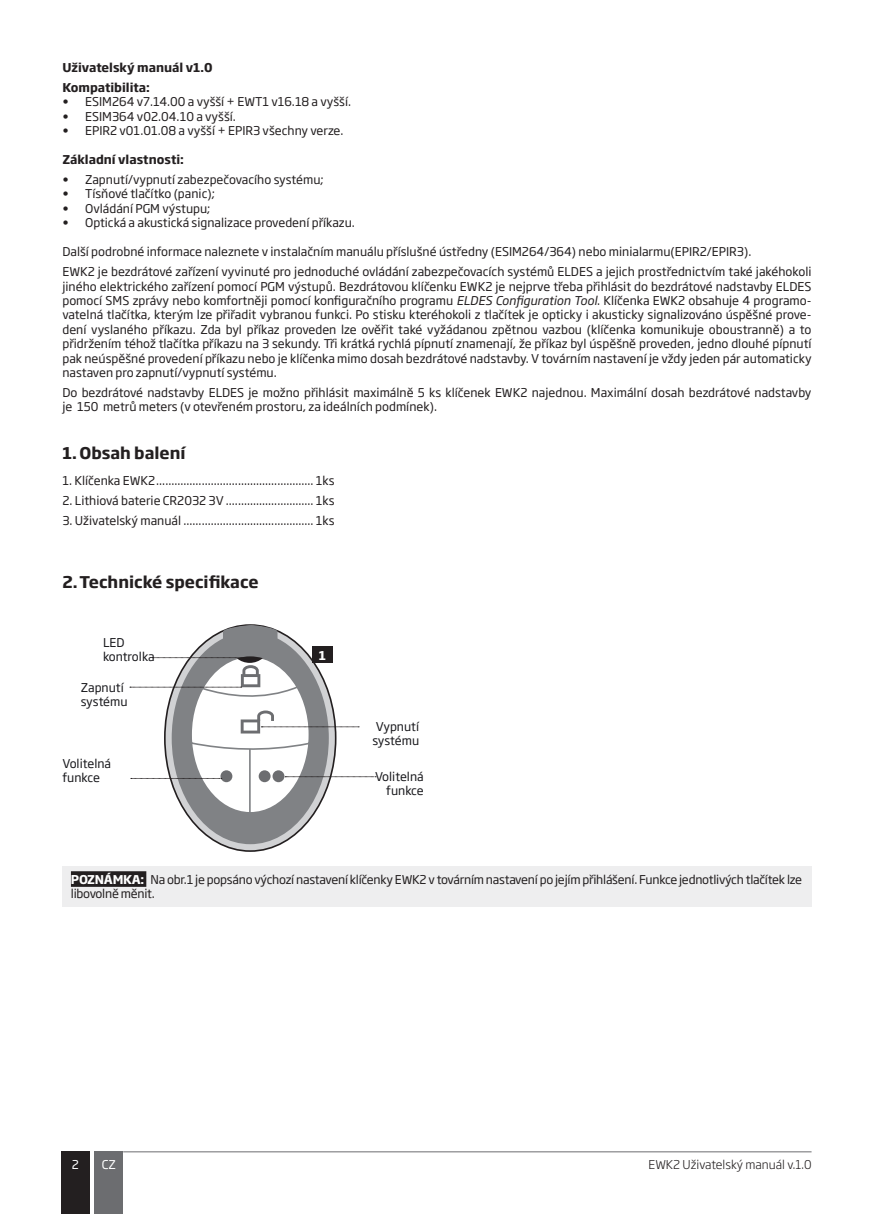
<style>
.page{position:relative;width:874px;height:1225px;background:#fff}
.page>*{position:absolute;margin:0;border:0;box-sizing:border-box;transform-origin:0 0}
.t1{font:700 16px "Soho Gothic Pro";color:#231f20}
.t2{font:12px/14.4px "Soho Gothic Pro";color:#231f20}
.t3{font:12px/14.4px "Soho Gothic Pro";letter-spacing:-.02em;color:#231f20}
.t4{font:12px/14.4px "Soho Gothic Pro";color:#19191d}
.t5{font:700 12px/20px "Soho Gothic Pro";color:#231f20}
.t6{font:300 12px "Soho Gothic Pro";color:#231f20}
.t7{font:12px "Soho Gothic Pro";color:#fff}
.t8{font:700 12px "Soho Gothic Pro";color:#fff}
.s1{font-style:italic}
.s2{font-weight:700;color:#fff}
</style>
<div class="page">
<div style="left:61px;top:1151px;width:29px;height:63px;background:#231f20"></div>
<div style="left:95px;top:1151px;width:28px;height:63px;background:#6c6d70"></div>
<hr style="left:123px;top:1151px;width:688px;height:1px;background:#6c6d70">
<svg style="left:130px;top:625px;width:246px;height:219px"></svg>
<div style="left:62px;top:866px;width:749px;height:41px;background:#eeeeef"></div>
<div style="left:71px;top:871px;width:75px;height:16px;background:#231f20"></div>
<div style="left:312px;top:646px;width:21px;height:17px;background:#231f20"></div>
<p class="t5" style="left:62px;top:57px;width:151px">Uživatelský manuál v1.0<br>Kompatibilita:</p>
<p class="t2" style="left:62px;top:94px;width:290px">• ESIM264 v7.14.00 a vyšší + EWT1 v16.18 a vyšší.</p>
<p class="t2" style="left:62px;top:108px;width:175px">• ESIM364 v02.04.10 a vyšší.</p>
<p class="t2" style="left:62px;top:123px;width:282px">• EPIR2 v01.01.08 a vyšší + EPIR3 všechny verze.</p>
<p class="t5" style="left:62px;top:149px;width:123px">Základní vlastnosti:</p>
<p class="t2" style="left:62px;top:172px;width:263px">• Zapnutí/vypnutí zabezpečovacího systému;</p>
<p class="t2" style="left:62px;top:186px;width:154px">• Tísňové tlačítko (panic);</p>
<p class="t2" style="left:62px;top:200px;width:149px">• Ovládání PGM výstupu;</p>
<p class="t2" style="left:62px;top:215px;width:294px">• Optická a akustická signalizace provedení příkazu.</p>
<p class="t2" style="left:62px;top:241px;width:750px;line-height:20px">Další podrobné informace naleznete v instalačním manuálu příslušné ústředny (ESIM264/364) nebo minialarmu(EPIR2/EPIR3).<br>EWK2 je bezdrátové zařízení vyvinuté pro jednoduché ovládání zabezpečovacích systémů ELDES a jejich prostřednictvím také jakéhokoli</p>
<p class="t2" style="left:62px;top:278px;width:750px;text-align:justify">jiného elektrického zařízení pomocí PGM výstupů. Bezdrátovou klíčenku EWK2 je nejprve třeba přihlásit do bezdrátové nadstavby ELDES pomocí SMS zprávy nebo komfortněji pomocí konfiguračního programu <span class="s1">ELDES Configuration Tool</span>. Klíčenka EWK2 obsahuje 4 programo&shy;vatelná tlačítka, kterým lze přiřadit vybranou funkci. Po stisku kteréhokoli z tlačítek je opticky i akusticky signalizováno úspěšné prove&shy;dení vyslaného příkazu. Zda byl příkaz proveden lze ověřit také vyžádanou zpětnou vazbou (klíčenka komunikuje oboustranně) a to přidržením téhož tlačítka příkazu na 3 sekundy. Tři krátká rychlá pípnutí znamenají, že příkaz byl úspěšně proveden, jedno dlouhé pípnutí pak neúspěšné provedení příkazu nebo je klíčenka mimo dosah bezdrátové nadstavby. V továrním nastavení je vždy jeden pár automaticky nastaven pro zapnutí/vypnutí systému.</p>
<p class="t2" style="left:62px;top:385px;width:750px">Do bezdrátové nadstavby ELDES je možno přihlásit maximálně 5 ks klíčenek EWK2 najednou. Maximální dosah bezdrátové nadstavby je 150 metrů meters (v otevřeném prostoru, za ideálních podmínek).</p>
<h1 class="t1" style="left:62px;top:441px;width:125px">1. Obsah balení</h1>
<p class="t2" style="left:62px;top:473px;width:274px">1. Klíčenka EWK2.................................................... 1ks</p>
<p class="t2" style="left:62px;top:493px;width:274px">2. Lithiová baterie CR2032 3V ............................. 1ks</p>
<p class="t2" style="left:62px;top:513px;width:274px">3. Uživatelský manuál ........................................... 1ks</p>
<h1 class="t1" style="left:62px;top:569px;width:197px">2.Technické specifikace</h1>
<p class="t4" style="left:103px;top:634px;width:53px">LED kontrolka</p>
<p class="t4" style="left:81px;top:679px;width:48px">Zapnutí systému</p>
<p class="t4" style="left:62px;top:755px;width:50px">Volitelná funkce</p>
<p class="t8" style="left:319px;top:645px;width:9px">1</p>
<p class="t4" style="left:372px;top:718px;width:48px;text-align:center">Vypnutí systému</p>
<p class="t4" style="left:375px;top:769px;width:50px;text-align:right">Volitelná funkce</p>
<p class="t3" style="left:71px;top:871px;width:732px"><span class="s2">POZNÁMKA:</span> Na obr.1 je popsáno výchozí nastavení klíčenky EWK2 v továrním nastavení po jejím přihlášení. Funkce jednotlivých tlačítek lze libovolně měnit.</p>
<p class="t7" style="left:72px;top:1154px;width:9px">2</p>
<p class="t7" style="left:102px;top:1154px;width:16px">CZ</p>
<p class="t6" style="left:648px;top:1155px;width:164px">EWK2 Uživatelský manuál v.1.0</p>
</div>
